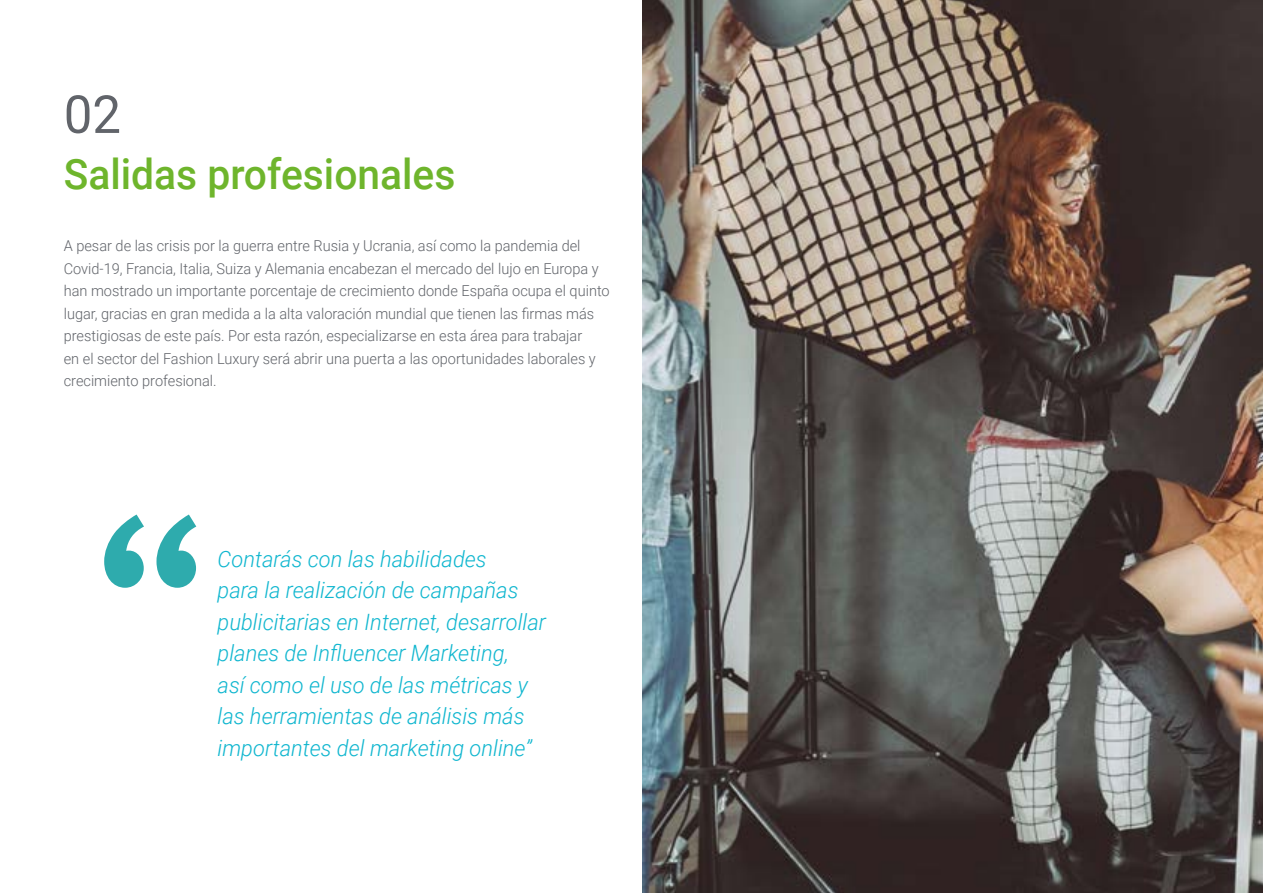
<style>
.page{position:relative;width:1263px;height:893px;background:#fff}
.page>*{position:absolute;margin:0;border:0;box-sizing:border-box;transform-origin:0 0}
.t1{font:52.5px "Roboto";color:#61646a}
.t2{font:500 42px "Roboto";color:#6eb52c}
.t3{font:italic 300 22.5px/31.5px "Roboto";color:#0fb6cf}
.t4{font:300 15px/22.5px "Roboto";color:#61646a}
</style>
<div class="page">
<svg style="left:104px;top:514px;width:92px;height:74px"></svg>
<img style="left:642px;top:0;width:621px;height:893px">
<h1 class="t1" style="left:64px;top:77px;width:59px">02</h1>
<h2 class="t2" style="left:64px;top:144px;width:393px">Salidas profesionales</h2>
<p class="t4" style="left:64px;top:234px;width:547px">A pesar de las crisis por la guerra entre Rusia y Ucrania, así como la pandemia del Covid-19, Francia, Italia, Suiza y Alemania encabezan el mercado del lujo en Europa y han mostrado un importante porcentaje de crecimiento donde España ocupa el quinto lugar, gracias en gran medida a la alta valoración mundial que tienen las firmas más prestigiosas de este país. Por esta razón, especializarse en esta área para trabajar<br>en el sector del Fashion Luxury será abrir una puerta a las oportunidades laborales y crecimiento profesional.</p>
<h3 class="t3" style="left:218px;top:542px;width:330px">Contarás con las habilidades<br>para la realización de campañas publicitarias en Internet, desarrollar planes de Influencer Marketing,<br>así como el uso de las métricas y las herramientas de análisis más importantes del marketing online”</h3>
</div>
